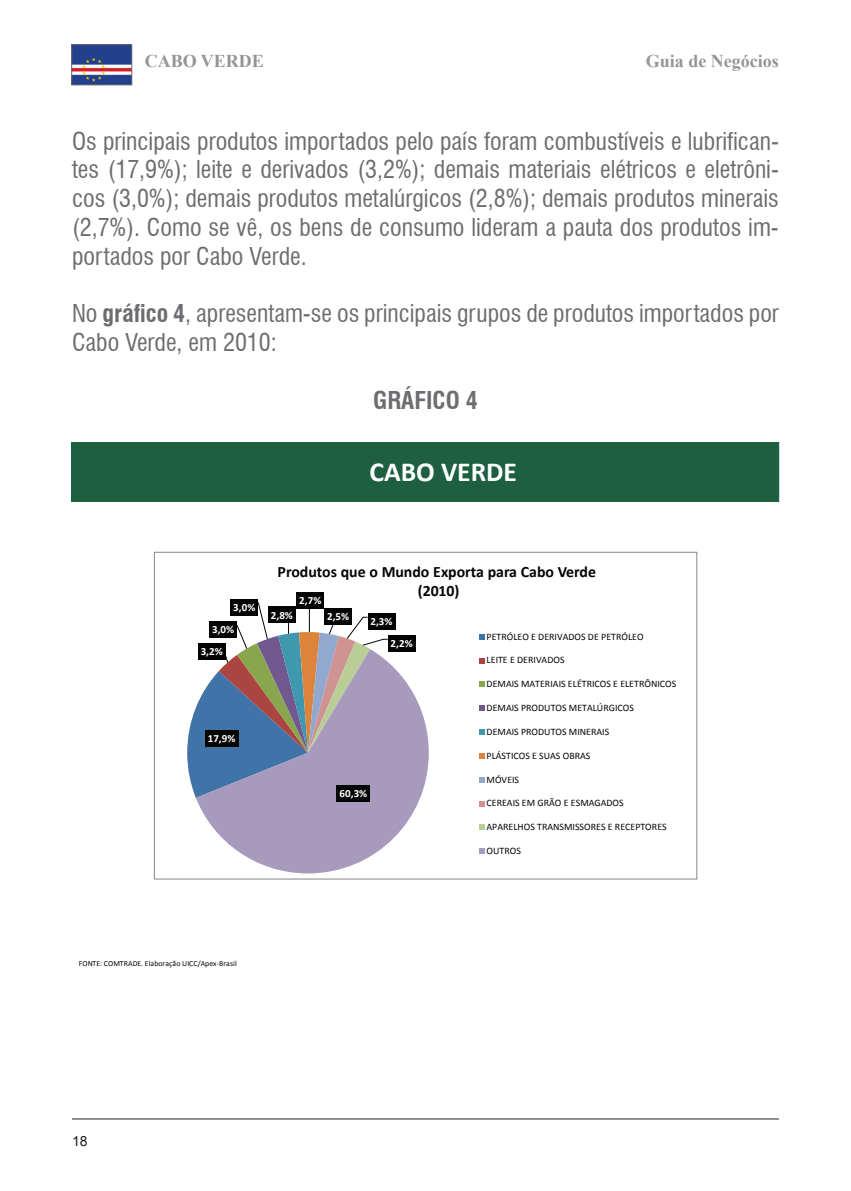
<style>
.page{position:relative;width:851px;height:1191px;background:#fff}
.page>*{position:absolute;margin:0;border:0;box-sizing:border-box;transform-origin:0 0}
.t1{font:700 27.6px "Calibri";color:#fff}
.t2{font:condensed 24px/28.8px "Swiss 721 BT";color:#6c6d70;text-align:justify}
.t3{font:700 condensed 24px "Swiss 721 BT";color:#6c6d70}
.t4{font:700 18px "Times New Roman";color:#939598}
.t5{font:700 15.8px/19.4px "Calibri";letter-spacing:-.005em;color:#040503;text-align:center}
.t6{font:700 11px/22px "Calibri";color:#fff}
.t7{font:9.8px "Calibri";color:#040503}
.t8{font:7.8px "Calibri";letter-spacing:.005em;color:#040503}
.s1{font-weight:700}
</style>
<div class="page">
<hr style="left:72px;top:1118px;width:706px;height:1px;background:#231f20">
<img style="left:73px;top:46px;width:57px;height:37px">
<div style="left:71px;top:44px;width:61px;height:41px;border:1px solid #6c6d70"></div>
<div style="left:72px;top:442px;width:707px;height:60px;background:#1d5f40"></div>
<svg style="left:196px;top:649px;width:232px;height:224px;fill:#a89abc"></svg>
<svg style="left:187px;top:602px;width:201px;height:196px"></svg>
<div style="left:205px;top:730px;width:33px;height:17px;background:#040503"></div>
<div style="left:198px;top:643px;width:27px;height:17px;background:#040503"></div>
<div style="left:209px;top:621px;width:28px;height:17px;background:#040503"></div>
<div style="left:230px;top:599px;width:28px;height:16px;background:#040503"></div>
<div style="left:268px;top:607px;width:28px;height:16px;background:#040503"></div>
<div style="left:296px;top:592px;width:28px;height:16px;background:#040503"></div>
<div style="left:324px;top:608px;width:28px;height:16px;background:#040503"></div>
<div style="left:367px;top:613px;width:28px;height:17px;background:#040503"></div>
<div style="left:388px;top:635px;width:27px;height:17px;background:#040503"></div>
<div style="left:337px;top:785px;width:33px;height:17px;background:#040503"></div>
<svg style="left:479px;top:634px;width:5px;height:5px"></svg>
<svg style="left:479px;top:658px;width:5px;height:5px"></svg>
<svg style="left:479px;top:682px;width:5px;height:5px"></svg>
<svg style="left:479px;top:705px;width:5px;height:6px"></svg>
<svg style="left:479px;top:729px;width:5px;height:6px"></svg>
<svg style="left:479px;top:753px;width:5px;height:5px"></svg>
<svg style="left:479px;top:777px;width:5px;height:5px"></svg>
<svg style="left:479px;top:801px;width:5px;height:5px"></svg>
<svg style="left:479px;top:824px;width:5px;height:6px"></svg>
<svg style="left:479px;top:848px;width:5px;height:6px"></svg>
<p class="t4" style="left:145px;top:48px;width:121px">cabo verde</p>
<p class="t4" style="left:645px;top:48px;width:135px">Guia de Negócios</p>
<p class="t2" style="left:72px;top:126px;width:708px">Os principais produtos importados pelo país foram combustíveis e lubrifican&shy;tes (17,9%); leite e derivados (3,2%); demais materiais elétricos e eletrôni&shy;cos (3,0%); demais produtos metalúrgicos (2,8%); demais produtos minerais (2,7%). Como se vê, os bens de consumo lideram a pauta dos produtos im&shy;portados por Cabo Verde.</p>
<p class="t2" style="left:72px;top:299px;width:708px">No <span class="s1">gráfico 4</span>, apresentam-se os principais grupos de produtos importados por<br>Cabo Verde, em 2010:</p>
<p class="t3" style="left:373px;top:386px;width:106px">GRÁFICO 4</p>
<p class="t1" style="left:369px;top:454px;width:149px">CABO VERDE</p>
<p class="t6" style="left:233px;top:596px;width:24px">3,0%</p>
<p class="t6" style="left:212px;top:619px;width:24px">3,0%</p>
<p class="t6" style="left:201px;top:640px;width:24px">3,2%</p>
<p class="t6" style="left:208px;top:727px;width:29px">17,9%</p>
<p class="t5" style="left:277px;top:562px;width:320px">Produtos que o Mundo Exporta para Cabo Verde (2010)</p>
<p class="t7" style="left:486px;top:630px;width:158px">PETRÓLEO E DERIVADOS DE PETRÓLEO</p>
<p class="t7" style="left:486px;top:654px;width:79px">LEITE E DERIVADOS</p>
<p class="t7" style="left:486px;top:677px;width:191px">DEMAIS MATERIAIS ELÉTRICOS E ELETRÔNICOS</p>
<p class="t7" style="left:486px;top:701px;width:149px">DEMAIS PRODUTOS METALÚRGICOS</p>
<p class="t7" style="left:486px;top:725px;width:124px">DEMAIS PRODUTOS MINERAIS</p>
<p class="t7" style="left:486px;top:749px;width:105px">PLÁSTICOS E SUAS OBRAS</p>
<p class="t7" style="left:486px;top:773px;width:34px">MÓVEIS</p>
<p class="t7" style="left:486px;top:797px;width:139px">CEREAIS EM GRÃO E ESMAGADOS</p>
<p class="t7" style="left:486px;top:820px;width:181px">APARELHOS TRANSMISSORES E RECEPTORES</p>
<p class="t7" style="left:486px;top:844px;width:36px">OUTROS</p>
<p class="t6" style="left:299px;top:589px;width:24px">2,7%</p>
<p class="t6" style="left:271px;top:604px;width:24px">2,8%</p>
<p class="t6" style="left:327px;top:605px;width:24px">2,5%</p>
<p class="t6" style="left:390px;top:610px;width:24px;text-indent:-20px">2,3%<br>2,2%</p>
<p class="t6" style="left:339px;top:782px;width:29px">60,3%</p>
<p class="t8" style="left:79px;top:959px;width:159px">FONTE: COMTRADE. Elaboração UICC/Apex-Brasil</p>
</div>
